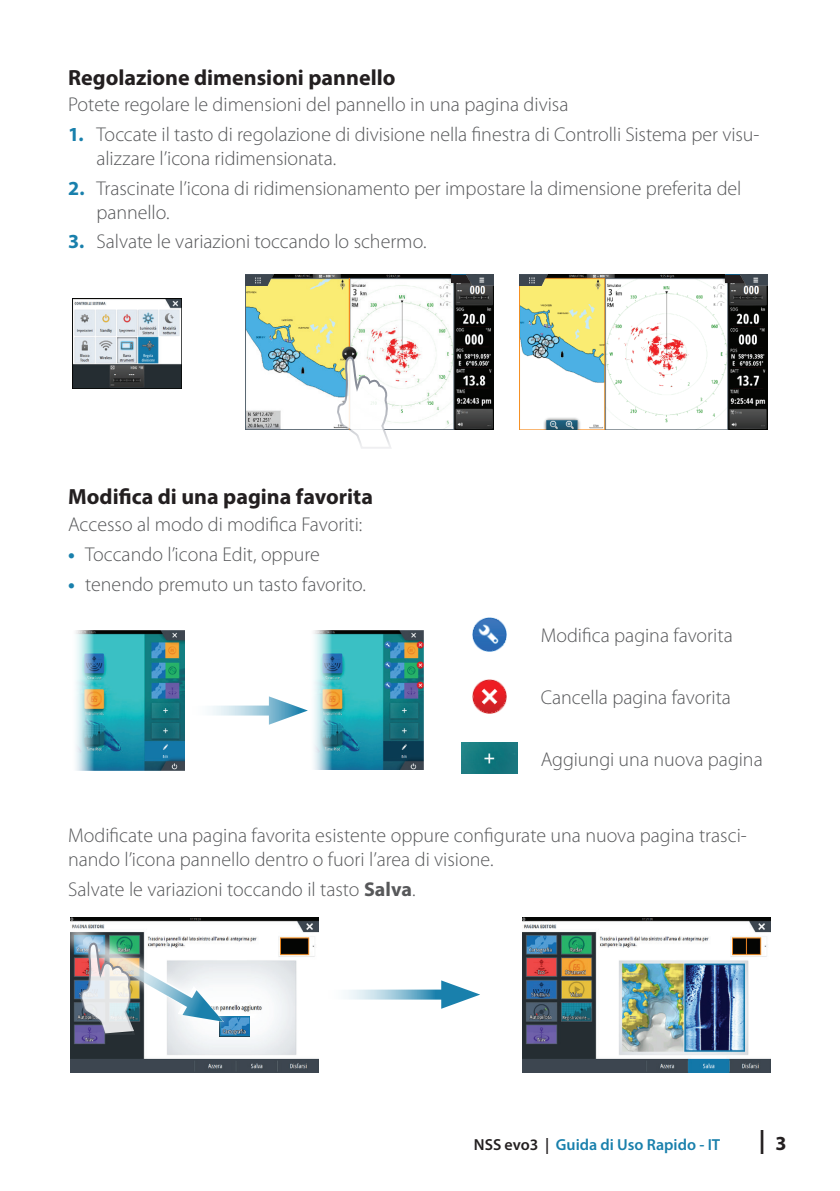
<style>
.page{position:relative;width:840px;height:1191px;background:#fff}
.page>*{position:absolute;margin:0;border:0;box-sizing:border-box;transform-origin:0 0}
.t1{font:700 24px "Myriad Pro";color:#231f20}
.t2{font:700 22px "Myriad Pro";color:#231f20}
.t3{font:300 20px/24px "Myriad Pro";color:#57585a}
.t4{font:600 16px "Myriad Pro";color:#1980ac}
.s1{font-weight:700;color:#1980ac}
.s2{font-weight:700}
.s3{color:#231f20}
</style>
<div class="page">
<img style="left:72px;top:299px;width:109px;height:90px">
<img style="left:245px;top:275px;width:248px;height:155px">
<img style="left:519px;top:275px;width:248px;height:154px">
<svg style="left:336px;top:355px;width:56px;height:94px"></svg>
<div style="left:451px;top:275px;width:31px;height:7px;background:#231f20"></div>
<div style="left:724px;top:275px;width:32px;height:7px;background:#231f20"></div>
<img style="left:739px;top:275px;width:27px;height:11px">
<img style="left:466px;top:275px;width:27px;height:11px">
<img style="left:519px;top:275px;width:27px;height:10px">
<img style="left:245px;top:275px;width:28px;height:10px">
<img style="left:472px;top:618px;width:34px;height:34px">
<img style="left:472px;top:679px;width:34px;height:34px">
<img style="left:461px;top:742px;width:56px;height:32px">
<img style="left:70px;top:917px;width:248px;height:155px">
<img style="left:249px;top:1016px;width:1px;height:20px">
<img style="left:522px;top:917px;width:248px;height:155px">
<svg style="left:347px;top:989px;width:94px;height:10px"></svg>
<svg style="left:441px;top:980px;width:39px;height:28px"></svg>
<img style="left:70px;top:917px;width:179px;height:130px">
<img style="left:314px;top:631px;width:109px;height:138px">
<img style="left:76px;top:631px;width:109px;height:139px">
<svg style="left:211px;top:705px;width:58px;height:10px"></svg>
<svg style="left:269px;top:696px;width:39px;height:28px"></svg>
<p class="t2" style="left:68px;top:63px;width:329px">Regolazione dimensioni pannello</p>
<p class="t3" style="left:68px;top:93px;width:501px">Potete regolare le dimensioni del pannello in una pagina divisa</p>
<p class="t3" style="left:96px;top:123px;width:664px;text-indent:-28px"><span class="s1">1.</span> Toccate il tasto di regolazione di divisione nella finestra di Controlli Sistema per visu&shy;alizzare l’icona ridimensionata.</p>
<p class="t3" style="left:96px;top:176px;width:646px;text-indent:-28px"><span class="s1">2.</span> Trascinate l’icona di ridimensionamento per impostare la dimensione preferita del pannello.</p>
<p class="t3" style="left:68px;top:230px;width:360px"><span class="s1">3.</span> Salvate le variazioni toccando lo schermo.</p>
<p class="t2" style="left:68px;top:482px;width:306px">Modifica di una pagina favorita</p>
<p class="t3" style="left:68px;top:513px;width:295px">Accesso al modo di modifica Favoriti:</p>
<p class="t3" style="left:68px;top:542px;width:253px"><span class="s1">•</span> Toccando l’icona Edit, oppure</p>
<p class="t3" style="left:68px;top:572px;width:299px"><span class="s1">•</span> tenendo premuto un tasto favorito.</p>
<p class="t3" style="left:540px;top:624px;width:193px">Modifica pagina favorita</p>
<p class="t3" style="left:540px;top:685px;width:192px">Cancella pagina favorita</p>
<p class="t3" style="left:540px;top:748px;width:223px">Aggiungi una nuova pagina</p>
<p class="t3" style="left:68px;top:824px;width:679px">Modificate una pagina favorita esistente oppure configurate una nuova pagina trasci&shy;nando l’icona pannello dentro o fuori l’area di visione.</p>
<p class="t3" style="left:68px;top:877px;width:349px">Salvate le variazioni toccando il tasto <span class="s2">Salva</span>.</p>
<p class="t4" style="left:473px;top:1134px;width:248px"><span class="s3">NSS evo3 |</span> Guida di Uso Rapido - IT</p>
<p class="t1" style="left:758px;top:1124px;width:29px">| <sub>3</sub></p>
</div>
